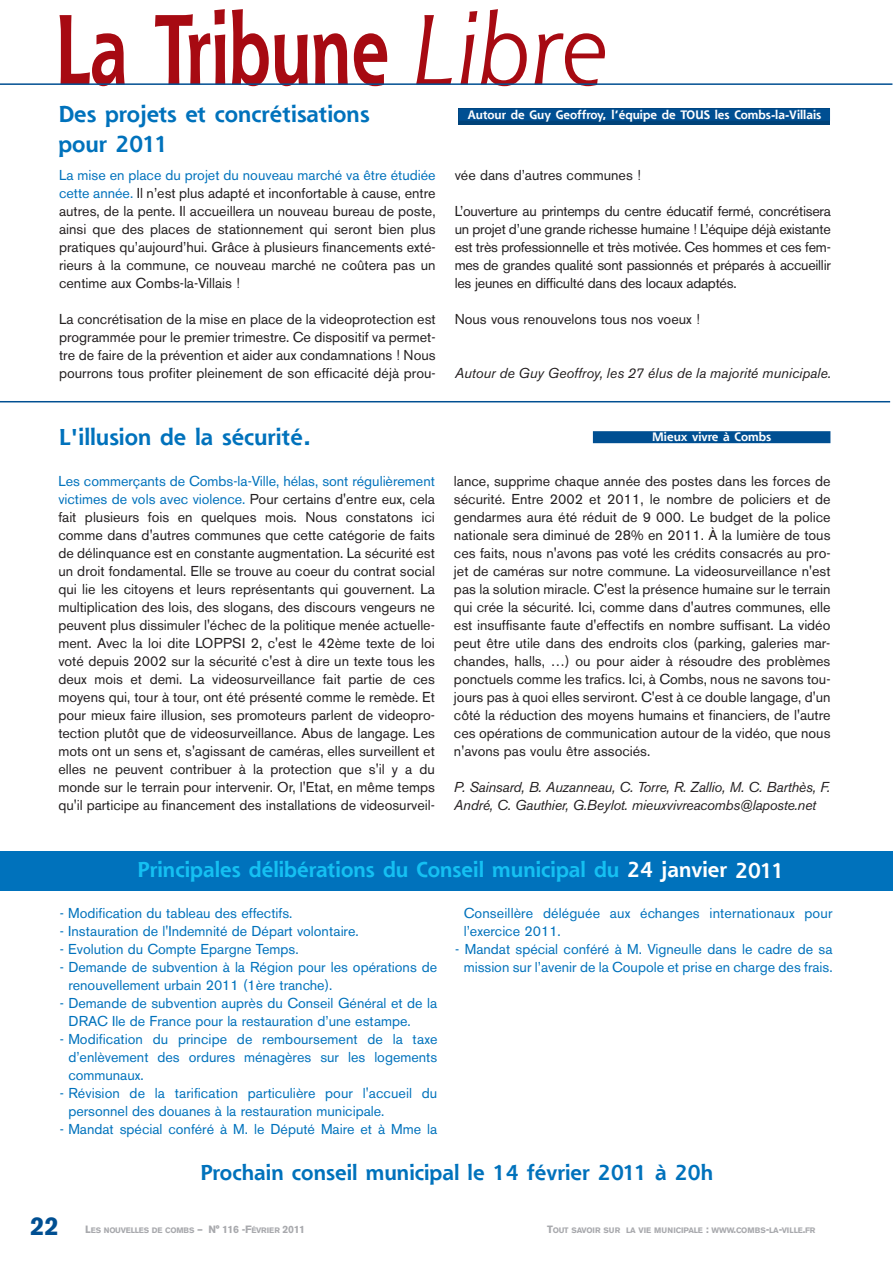
<style>
.page{position:relative;width:893px;height:1263px;background:#fff}
.page>*{position:absolute;margin:0;border:0;box-sizing:border-box;transform-origin:0 0}
.t1{font:700 97.5px "Shannon";color:#a70a12;scale:.7 1}
.t2{font:900 25.5px "Akzidenz Grotesk";color:#004f92}
.t3{font:700 22.5px/29.7px "Shannon";color:#0072bc}
.t4{font:700 21px "Shannon";color:#15c0f2}
.t5{font:700 21px "Shannon";color:#0072bc}
.t6{font:14.25px/18px "Akzidenz Grotesk BE";color:#231f20;text-align:justify}
.t7{font:14.25px/18px "Akzidenz Grotesk BE";color:#0072bc}
.t8{font:italic 14.25px/18px "Akzidenz Grotesk BE";letter-spacing:-.02em;color:#231f20}
.t9{font:italic 14.25px "Akzidenz Grotesk BE";color:#231f20}
.t10{font:700 12px "Shannon";color:#fff}
.t11{font:700 7.8px "Akzidenz Grotesk BE";letter-spacing:-.02em;color:#a8a9ad}
.s1{font-weight:400;font-style:italic}
.s2{color:#0072bc}
.s3{color:#fff}
.s4{font-size:10.5px}
</style>
<div class="page">
<div style="left:0;top:851px;width:893px;height:40px;background:#0072bc"></div>
<svg style="left:593px;top:443px;width:237px;height:1px"></svg>
<div style="left:593px;top:431px;width:237px;height:12px;background:#004f92"></div>
<div style="left:459px;top:109px;width:371px;height:16px;background:#004279"></div>
<div style="left:459px;top:109px;width:371px;height:12px;background:#004f92"></div>
<hr style="left:0;top:401px;width:890px;height:1px;background:#004f92">
<hr style="left:0;top:83px;width:892px;height:2px;background:#004f92">
<h1 class="t1" style="left:55px;top:15px;width:789px">La Tribune <span class="s1">Libre</span></h1>
<h3 class="t3" style="left:58px;top:102px;width:313px">Des projets et concrétisations pour 2011</h3>
<p class="t6" style="left:59px;top:168px;width:378px"><span class="s2">La mise en place du projet du nouveau marché va être étudiée cette année.</span> Il n’est plus adapté et inconfortable à cause, entre autres, de la pente. Il accueillera un nouveau bureau de poste, ainsi que des places de stationnement qui seront bien plus pratiques qu’aujourd’hui. Grâce à plusieurs financements exté&shy;rieurs à la commune, ce nouveau marché ne coûtera pas un centime aux Combs-la-Villais !</p>
<p class="t6" style="left:59px;top:312px;width:378px">La concrétisation de la mise en place de la videoprotection est programmée pour le premier trimestre. Ce dispositif va permet&shy;tre de faire de la prévention et aider aux condamnations ! Nous pourrons tous profiter pleinement de son efficacité déjà prou-</p>
<h3 class="t3" style="left:59px;top:424px;width:254px">L'illusion de la sécurité.</h3>
<p class="t10" style="left:467px;top:110px;width:355px">Autour de Guy Geoffroy, l’équipe de TOUS les Combs-la-Villais</p>
<p class="t6" style="left:455px;top:168px;width:188px">vée dans d’autres communes !</p>
<p class="t6" style="left:455px;top:204px;width:378px">L’ouverture au printemps du centre éducatif fermé, concrétisera un projet d’une grande richesse humaine ! L’équipe déjà existante est très professionnelle et très motivée. Ces hommes et ces fem&shy;mes de grandes qualité sont passionnés et préparés à accueillir les jeunes en difficulté dans des locaux adaptés.</p>
<p class="t6" style="left:455px;top:312px;width:247px">Nous vous renouvelons tous nos voeux !</p>
<p class="t9" style="left:455px;top:368px;width:378px">Autour de Guy Geoffroy, les 27 élus de la majorité municipale.</p>
<p class="t10" style="left:652px;top:432px;width:121px">Mieux vivre à Combs</p>
<p class="t6" style="left:58px;top:474px;width:378px"><span class="s2">Les commerçants de Combs-la-Ville, hélas, sont régulièrement victimes de vols avec violence.</span> Pour certains d'entre eux, cela fait plusieurs fois en quelques mois. Nous constatons ici comme dans d'autres communes que cette catégorie de faits de délinquance est en constante augmentation. La sécurité est un droit fondamental. Elle se trouve au coeur du contrat social qui lie les citoyens et leurs représentants qui gouvernent. La multiplication des lois, des slogans, des discours vengeurs ne peuvent plus dissimuler l'échec de la politique menée actuelle&shy;ment. Avec la loi dite LOPPSI 2, c'est le 42ème texte de loi voté depuis 2002 sur la sécurité c'est à dire un texte tous les deux mois et demi. La videosurveillance fait partie de ces moyens qui, tour à tour, ont été présenté comme le remède. Et pour mieux faire illusion, ses promoteurs parlent de videopro&shy;tection plutôt que de videosurveillance. Abus de langage. Les mots ont un sens et, s'agissant de caméras, elles surveillent et elles ne peuvent contribuer à la protection que s'il y a du monde sur le terrain pour intervenir. Or, l'Etat, en même temps qu'il participe au financement des installations de videosurveil-</p>
<p class="t6" style="left:454px;top:474px;width:378px">lance, supprime chaque année des postes dans les forces de sécurité. Entre 2002 et 2011, le nombre de policiers et de gendarmes aura été réduit de 9 000. Le budget de la police nationale sera diminué de 28% en 2011. À la lumière de tous ces faits, nous n'avons pas voté les crédits consacrés au pro&shy;jet de caméras sur notre commune. La videosurveillance n'est pas la solution miracle. C'est la présence humaine sur le terrain qui crée la sécurité. Ici, comme dans d'autres communes, elle est insuffisante faute d'effectifs en nombre suffisant. La vidéo peut être utile dans des endroits clos (parking, galeries mar&shy;chandes, halls, …) ou pour aider à résoudre des problèmes ponctuels comme les trafics. Ici, à Combs, nous ne savons tou&shy;jours pas à quoi elles serviront. C'est à ce double langage, d'un côté la réduction des moyens humains et financiers, de l'autre ces opérations de communication autour de la vidéo, que nous n'avons pas voulu être associés.</p>
<p class="t8" style="left:454px;top:780px;width:378px">P. Sainsard, B. Auzanneau, C. Torre, R. Zallio, M. C. Barthès, F.<br>André, C. Gauthier, G.Beylot. mieuxvivreacombs@laposte.net</p>
<h3 class="t4" style="left:137px;top:862px;width:649px">Principales délibérations du Conseil municipal du <span class="s3">24 janvier 2011</span></h3>
<p class="t7" style="left:60px;top:906px;width:234px">- Modification du tableau des effectifs.</p>
<p class="t7" style="left:60px;top:924px;width:300px">- Instauration de l'Indemnité de Départ volontaire.</p>
<p class="t7" style="left:60px;top:942px;width:240px">- Evolution du Compte Epargne Temps.</p>
<p class="t7" style="left:68px;top:960px;width:370px;text-indent:-9px">- Demande de subvention à la Région pour les opérations de renouvellement urbain 2011 (1ère tranche).</p>
<p class="t7" style="left:68px;top:996px;width:370px;text-indent:-9px">- Demande de subvention auprès du Conseil Général et de la<br>DRAC Ile de France pour la restauration d’une estampe.</p>
<p class="t7" style="left:68px;top:1032px;width:371px;text-align:justify;text-indent:-9px">- Modification du principe de remboursement de la taxe d’enlèvement des ordures ménagères sur les logements communaux.</p>
<p class="t7" style="left:68px;top:1086px;width:370px;text-indent:-9px">- Révision de la tarification particulière pour l'accueil du personnel des douanes à la restauration municipale.</p>
<p class="t7" style="left:60px;top:1122px;width:379px">- Mandat spécial conféré à M. le Député Maire et à Mme la</p>
<p class="t7" style="left:464px;top:906px;width:370px">Conseillère déléguée aux échanges internationaux pour l’exercice 2011.</p>
<p class="t7" style="left:455px;top:942px;width:379px;text-align:center">- Mandat spécial conféré à M. Vigneulle dans le cadre de sa mission sur l’avenir de la Coupole et prise en charge des frais.</p>
<h3 class="t5" style="left:200px;top:1165px;width:514px">Prochain conseil municipal le 14 février 2011 à 20h</h3>
<h2 class="t2" style="left:30px;top:1216px;width:30px">22</h2>
<p class="t11" style="left:85px;top:1228px;width:221px"><span class="s4">L</span>ES NOUVELLES DE COMBS <span class="s4">– N° 116 -F</span>ÉVRIER <span class="s4">2011</span></p>
<p class="t11" style="left:547px;top:1228px;width:270px"><span class="s4">T</span>OUT SAVOIR SUR LA VIE MUNICIPALE <span class="s4">:</span> WWW<span class="s4">.</span>COMBS<span class="s4">-</span>LA<span class="s4">-</span>VILLE<span class="s4">.</span>FR</p>
</div>
